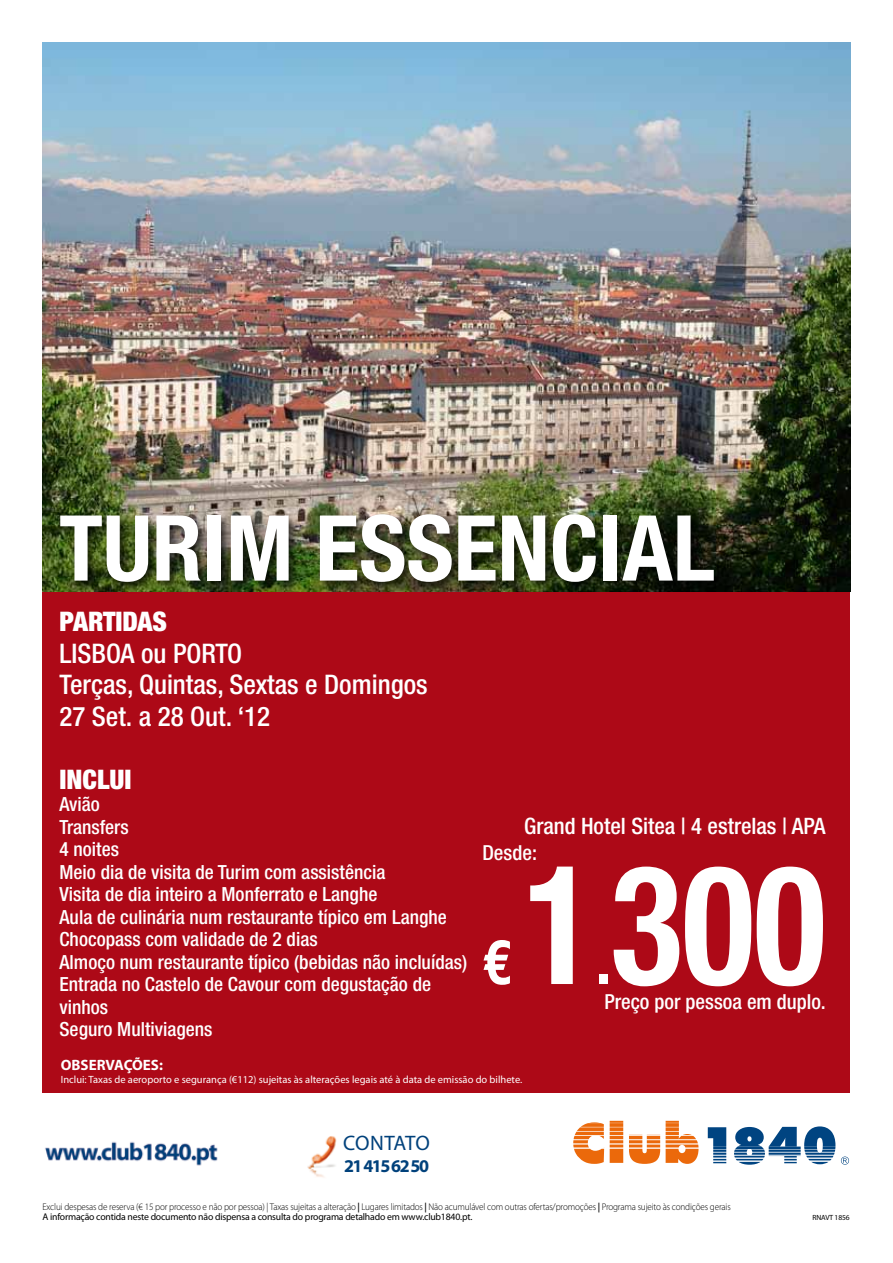
<style>
.page{position:relative;width:893px;height:1263px;background:#fff}
.page>*{position:absolute;margin:0;border:0;box-sizing:border-box;transform-origin:0 0}
.t1{font:700 condensed 165.9px "Helvetica Neue";color:#fff;scale:.9 1}
.t2{font:700 condensed 91.05px "Helvetica Neue";color:#fff}
.t3{font:700 condensed 62.25px "Helvetica Neue";color:#fff}
.t4{font:500 condensed 27px/31.5px "Helvetica Neue";color:#fff}
.t5{font:900 condensed 27px "Helvetica Neue";color:#fff}
.t6{font:500 condensed 22.65px "Helvetica Neue";color:#fff}
.t7{font:21px "Myriad Pro";color:#00417b}
.t8{font:500 condensed 20.7px "Helvetica Neue";color:#fff}
.t9{font:500 condensed 19.5px/22.5px "Helvetica Neue";color:#fff}
.t10{font:700 18px "Myriad Pro";letter-spacing:-.08em;color:#00417b}
.t11{font:700 15px "Myriad Pro";color:#fff}
.t12{font:10.5px "Myriad Pro";color:#fff}
.t13{font:300 9.75px/10.5px "Myriad Pro";letter-spacing:-.015em;color:#000;scale:.94 1}
.t14{font:7.5px "Myriad Pro";letter-spacing:-.02em;color:#000}
.s1{font-weight:600}
.s2{font-weight:400}
</style>
<div class="page">
<div style="left:43px;top:43px;width:807px;height:1050px;background:#ad0917"></div>
<img style="left:43px;top:43px;width:807px;height:548px">
<div style="left:56px;top:511px;width:670px;height:83px;background:#000;opacity:.75"></div>
<svg style="left:573px;top:1120px;width:277px;height:45px"></svg>
<img style="left:45px;top:1136px;width:292px;height:42px">
<h2 class="t2" style="left:59px;top:493px;width:657px">TURIM ESSENCIAL</h2>
<h3 class="t5" style="left:60px;top:605px;width:109px">PARTIDAS</h3>
<h3 class="t4" style="left:60px;top:637px;width:370px">Lisboa ou Porto<br>Terças, Quintas, Sextas e Domingos<br>27 Set. a 28 Out. ‘12</h3>
<h3 class="t5" style="left:60px;top:763px;width:72px">INCLUI</h3>
<p class="t9" style="left:60px;top:793px;width:409px">Avião<br>Transfers<br>4 noites<br>Meio dia de visita de Turim com assistência<br>Visita de dia inteiro a Monferrato e Langhe<br>Aula de culinária num restaurante típico em Langhe<br>Chocopass com validade de 2 dias<br>Almoço num restaurante típico (bebidas não incluídas)<br>Entrada no Castelo de Cavour com degustação de vinhos<br>Seguro Multiviagens</p>
<p class="t6" style="left:524px;top:812px;width:303px">Grand Hotel Sitea | 4 estrelas | APA</p>
<p class="t8" style="left:482px;top:840px;width:56px">Desde:</p>
<h3 class="t3" style="left:482px;top:924px;width:31px">€</h3>
<h1 class="t1" style="left:524px;top:824px;width:337px">1300</h1>
<h3 class="t3" style="left:596px;top:924px;width:16px">.</h3>
<p class="t8" style="left:604px;top:989px;width:223px">Preço por pessoa em duplo.</p>
<p class="t11" style="left:61px;top:1055px;width:104px">OBSERVAÇÕES:</p>
<p class="t12" style="left:61px;top:1072px;width:463px">Inclui: Taxas de aeroporto e segurança (€112) sujeitas às alterações legais até à data de emissão do bilhete.</p>
<p class="t7" style="left:343px;top:1130px;width:40px">contat</p>
<p class="t7" style="left:416px;top:1130px;width:16px">o</p>
<p class="t10" style="left:344px;top:1154px;width:86px">21 415 62 50</p>
<p class="t13" style="left:43px;top:1201px;width:734px">Exclui despesas de reserva (€ 15 por processo e não por pessoa) | Taxas sujeitas a alteração <span class="s1">|</span> Lugares limitados <span class="s1">|</span> Não acumulável com outras ofertas/promoções <span class="s1">|</span> Programa sujeito às condições gerais<br><span class="s2">A informação contida neste documento não dispensa a consulta do programa detalhado em www.club1840.pt.</span></p>
<p class="t14" style="left:813px;top:1213px;width:38px">RNAVT 1856</p>
</div>
